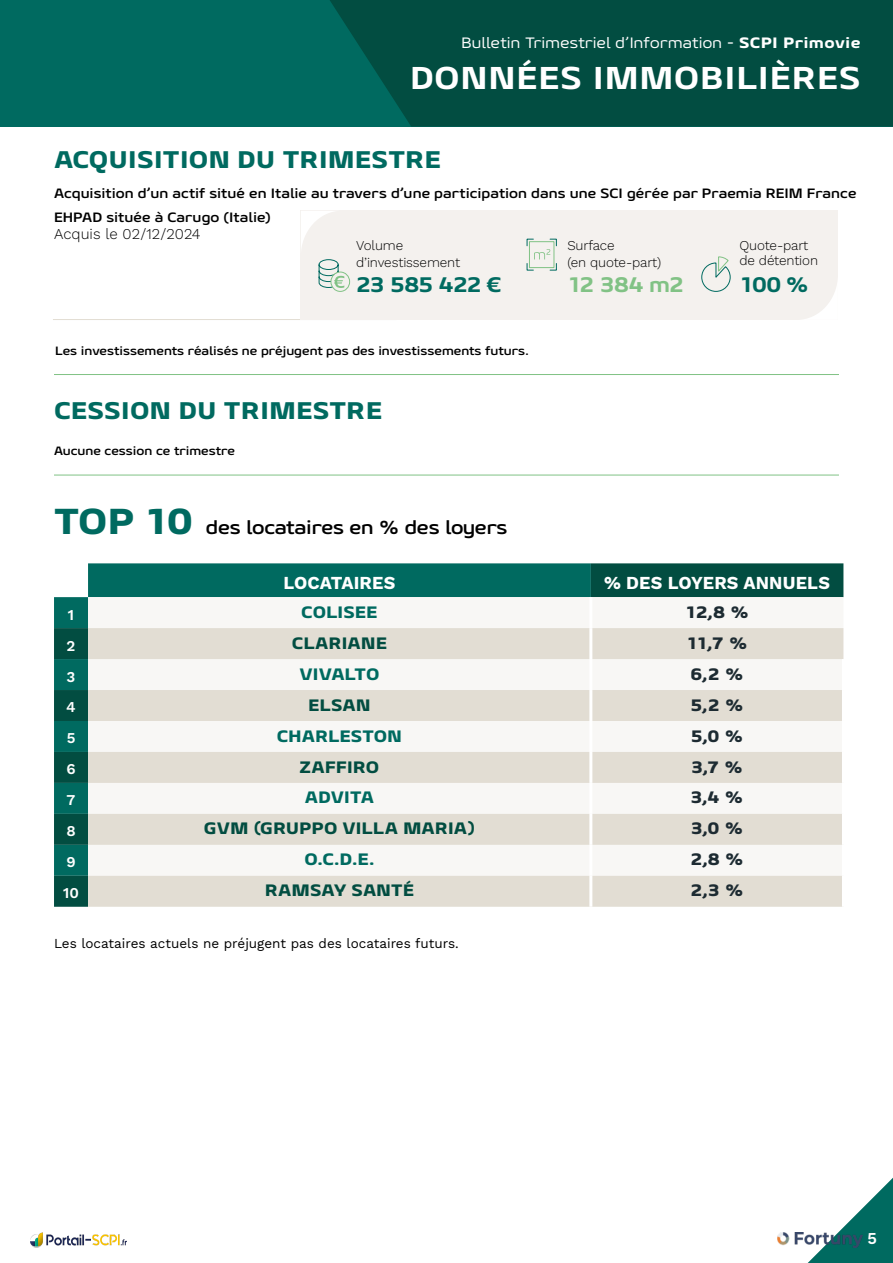
<style>
.page{position:relative;width:893px;height:1263px;background:#fff}
.page>*{position:absolute;margin:0;border:0;box-sizing:border-box;transform-origin:0 0}
.t1{font:800 31.5px "Geon Expanded";letter-spacing:.025em;color:#fff}
.t2{font:800 24px "Geon Expanded";color:#006a60}
.t3{font:800 21px "Geon Expanded";letter-spacing:-.035em;color:#006a60}
.t4{font:800 21px "Geon Expanded";letter-spacing:-.04em;color:#81c285}
.t5{font:700 18.9px "Geon Expanded";letter-spacing:-.01em;color:#000}
.t6{font:700 18px "Work Sans";letter-spacing:.005em;color:#fff}
.t7{font:800 16.5px "Geon Expanded";color:#024d41}
.t8{font:800 16.5px "Geon Expanded";color:#1d2b32}
.t9{font:800 16.5px "Geon Expanded";letter-spacing:-.005em;color:#006a60}
.t10{font:15px "Geon Expanded";letter-spacing:.02em;color:#fff}
.t11{font:300 15px "Work Sans";color:#000}
.t12{font:600 15px "Work Sans";color:#fff}
.t13{font:700 13.5px "Geon Expanded";letter-spacing:.005em;color:#000}
.t14{font:300 13.5px/16.5px "Work Sans";letter-spacing:-.01em;color:#000}
.t15{font:13.5px "Work Sans";color:#000}
.t16{font:700 12px "Geon Expanded";color:#000}
.s1{font-weight:800}
.s2{font-weight:800;font-size:36px;color:#006a60}
</style>
<div class="page">
<hr style="left:54px;top:374px;width:785px;height:1px;background:#81c285">
<hr style="left:54px;top:475px;width:785px;height:1px;background:#81c285">
<hr style="left:53px;top:319px;width:343px;height:1px;background:#e2ddd3">
<div style="left:301px;top:211px;width:537px;height:109px;background:#f4f1ee"></div>
<svg style="left:804px;top:282px;width:34px;height:38px"></svg>
<svg style="left:331px;top:272px;width:19px;height:19px"></svg>
<div style="left:331px;top:272px;width:19px;height:20px;border:1px solid #81c285;border-radius:50%"></div>
<svg style="left:301px;top:211px;width:43px;height:77px"></svg>
<svg style="left:701px;top:256px;width:30px;height:36px"></svg>
<svg style="left:526px;top:238px;width:31px;height:33px"></svg>
<svg style="left:54px;top:563px;width:789px;height:344px;background:#0b655b"></svg>
<div style="left:88px;top:597px;width:755px;height:31px;background:#f8f7f5"></div>
<svg style="left:88px;top:628px;width:755px;height:279px;fill:#e2ddd3"></svg>
<hr style="left:589px;top:628px;width:3px;height:31px;background:#fff">
<hr style="left:589px;top:659px;width:3px;height:31px;background:#fff">
<hr style="left:842px;top:659px;width:3px;height:31px;background:#fff">
<hr style="left:589px;top:690px;width:3px;height:31px;background:#fff">
<hr style="left:842px;top:690px;width:3px;height:31px;background:#fff">
<hr style="left:589px;top:721px;width:3px;height:31px;background:#fff">
<hr style="left:842px;top:721px;width:3px;height:31px;background:#fff">
<hr style="left:589px;top:752px;width:3px;height:31px;background:#fff">
<hr style="left:842px;top:752px;width:3px;height:31px;background:#fff">
<hr style="left:589px;top:783px;width:3px;height:31px;background:#fff">
<hr style="left:842px;top:783px;width:3px;height:31px;background:#fff">
<hr style="left:589px;top:814px;width:3px;height:31px;background:#fff">
<hr style="left:842px;top:814px;width:3px;height:31px;background:#fff">
<hr style="left:589px;top:845px;width:3px;height:31px;background:#fff">
<hr style="left:842px;top:845px;width:3px;height:31px;background:#fff">
<hr style="left:589px;top:876px;width:3px;height:31px;background:#fff">
<hr style="left:842px;top:876px;width:3px;height:31px;background:#fff">
<hr style="left:589px;top:597px;width:3px;height:31px;background:#fff">
<div style="left:0;top:0;width:893px;height:126px;background:#006a60"></div>
<svg style="left:330px;top:0;width:563px;height:126px;background:#014f43"></svg>
<img style="left:777px;top:1233px;width:9px;height:13px">
<img style="left:30px;top:1233px;width:97px;height:15px">
<svg style="left:786px;top:1177px;width:107px;height:86px"></svg>
<p class="t10" style="left:461px;top:33px;width:401px">Bulletin Trimestriel d’Information - <span class="s1">SCPI Primovie</span></p>
<h1 class="t1" style="left:410px;top:57px;width:452px">DONNÉES IMMOBILIÈRES</h1>
<h2 class="t2" style="left:54px;top:144px;width:389px">ACQUISITION DU TRIMESTRE</h2>
<p class="t13" style="left:54px;top:208px;width:218px">EHPAD située à Carugo (Italie)</p>
<p class="t11" style="left:54px;top:222px;width:148px">Acquis le 02/12/2024</p>
<p class="t14" style="left:356px;top:237px;width:105px">Volume d’investissement</p>
<h3 class="t3" style="left:356px;top:271px;width:147px">23 585 422 €</h3>
<p class="t13" style="left:54px;top:185px;width:804px">Acquisition d’un actif situé en Italie au travers d’une participation dans une SCI gérée par Praemia REIM France</p>
<p class="t14" style="left:567px;top:237px;width:95px">Surface<br>(en quote-part)</p>
<h3 class="t4" style="left:567px;top:271px;width:118px">12 384 m2</h3>
<p class="t14" style="left:739px;top:238px;width:80px;line-height:15px">Quote-part de détention</p>
<h3 class="t3" style="left:739px;top:271px;width:71px">100 %</h3>
<p class="t16" style="left:55px;top:342px;width:475px">Les investissements réalisés ne préjugent pas des investissements futurs.</p>
<h2 class="t2" style="left:54px;top:395px;width:330px">CESSION DU TRIMESTRE</h2>
<p class="t16" style="left:54px;top:443px;width:182px">Aucune cession ce trimestre</p>
<h3 class="t5" style="left:54px;top:515px;width:455px"><span class="s2">TOP 10</span> des locataires en % des loyers</h3>
<h3 class="t6" style="left:283px;top:569px;width:113px">LOCATAIRES</h3>
<h3 class="t6" style="left:604px;top:569px;width:227px">% DES LOYERS ANNUELS</h3>
<p class="t12" style="left:68px;top:603px;width:8px">1</p>
<p class="t9" style="left:301px;top:601px;width:78px">COLISEE</p>
<p class="t8" style="left:685px;top:601px;width:65px">12,8 %</p>
<p class="t12" style="left:67px;top:634px;width:10px">2</p>
<p class="t7" style="left:292px;top:632px;width:97px">CLARIANE</p>
<p class="t8" style="left:687px;top:632px;width:63px">11,7 %</p>
<p class="t12" style="left:67px;top:665px;width:10px">3</p>
<p class="t9" style="left:299px;top:663px;width:82px">VIVALTO</p>
<p class="t8" style="left:691px;top:663px;width:55px">6,2 %</p>
<p class="t12" style="left:66px;top:696px;width:11px">4</p>
<p class="t7" style="left:308px;top:694px;width:64px">ELSAN</p>
<p class="t8" style="left:691px;top:694px;width:55px">5,2 %</p>
<p class="t12" style="left:67px;top:727px;width:10px">5</p>
<p class="t9" style="left:277px;top:725px;width:127px">CHARLESTON</p>
<p class="t8" style="left:691px;top:725px;width:54px">5,0 %</p>
<p class="t12" style="left:66px;top:758px;width:11px">6</p>
<p class="t7" style="left:300px;top:756px;width:81px">ZAFFIRO</p>
<p class="t8" style="left:691px;top:756px;width:54px">3,7 %</p>
<p class="t12" style="left:67px;top:789px;width:10px">7</p>
<p class="t9" style="left:305px;top:787px;width:71px">ADVITA</p>
<p class="t8" style="left:691px;top:787px;width:55px">3,4 %</p>
<p class="t12" style="left:66px;top:820px;width:11px">8</p>
<p class="t7" style="left:204px;top:818px;width:272px">GVM (GRUPPO VILLA MARIA)</p>
<p class="t8" style="left:691px;top:818px;width:54px">3,0 %</p>
<p class="t12" style="left:66px;top:851px;width:11px">9</p>
<p class="t9" style="left:304px;top:849px;width:72px">O.C.D.E.</p>
<p class="t8" style="left:690px;top:849px;width:55px">2,8 %</p>
<p class="t12" style="left:63px;top:882px;width:17px">10</p>
<p class="t7" style="left:265px;top:879px;width:151px">RAMSAY SANTÉ</p>
<p class="t8" style="left:690px;top:879px;width:55px">2,3 %</p>
<p class="t15" style="left:54px;top:933px;width:406px">Les locataires actuels ne préjugent pas des locataires futurs.</p>
</div>
